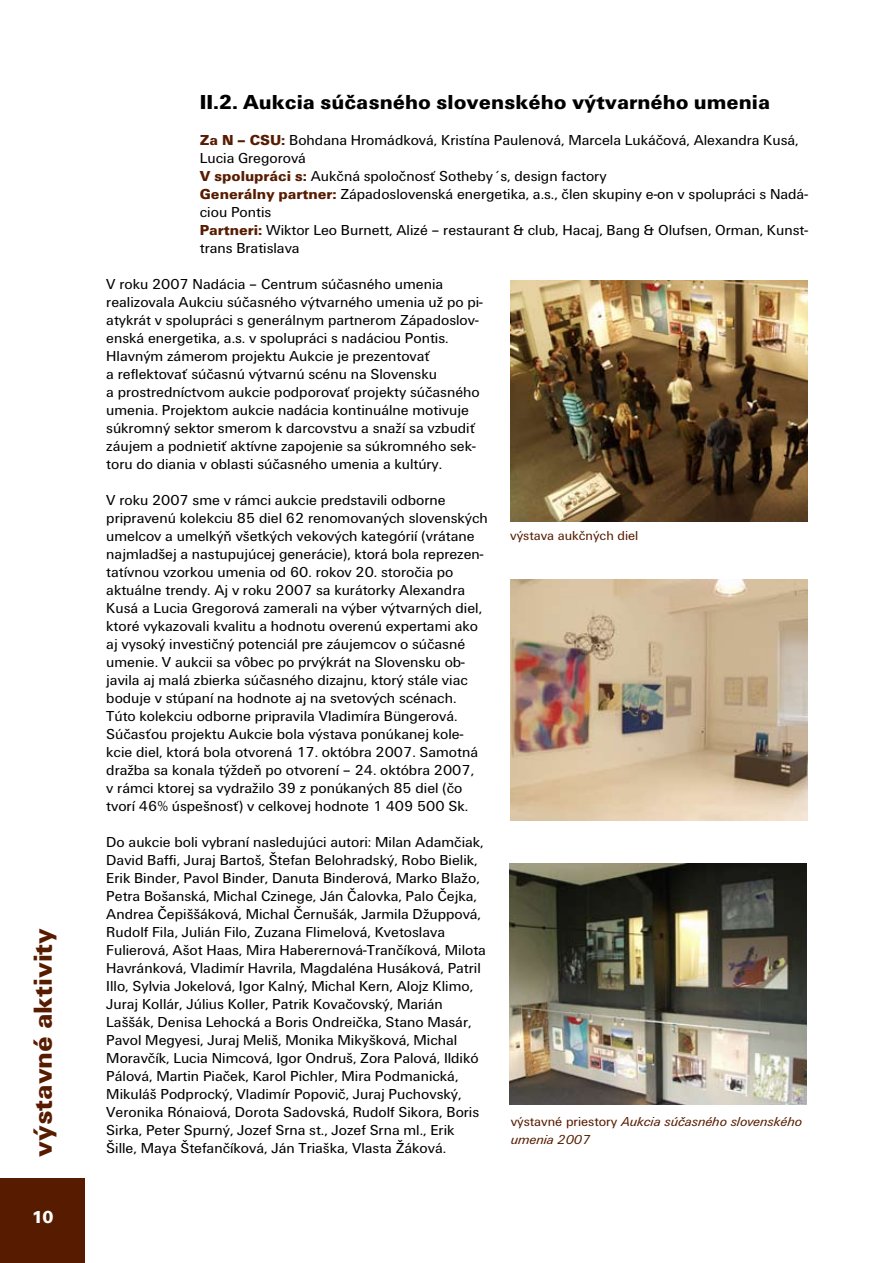
<style>
.page{position:relative;width:893px;height:1263px;background:#fff}
.page>*{position:absolute;margin:0;border:0;box-sizing:border-box;transform-origin:0 0}
.t1{font:27px "Unitus TCE Blac";color:#571c00}
.t2{font:21px "Unitus TCE Blac";color:#000}
.t3{font:18px "Unitus TCE Blac";color:#fff}
.t4{font:15px/18px "Unitus TCE";color:#000}
.t5{font:italic 13.5px/18px "Unitus TCE";color:#571c00}
.t6{font:13.5px "Unitus TCE";color:#571c00}
.s1{font-family:"Unitus TCE Blac";color:#571c00}
.s2{font-style:normal}
</style>
<div class="page">
<div style="left:0;top:1178px;width:85px;height:85px;background:#571c00"></div>
<img style="left:510px;top:281px;width:298px;height:241px">
<img style="left:510px;top:579px;width:298px;height:241px">
<img style="left:509px;top:864px;width:298px;height:241px">
<h1 class="t1" style="left:28px;top:1157px;width:230px;rotate:-90deg">výstavné aktivity</h1>
<p class="t3" style="left:31px;top:1207px;width:24px">10</p>
<h2 class="t2" style="left:200px;top:90px;width:572px">II.2. Aukcia súčasného slovenského výtvarného umenia</h2>
<p class="t4" style="left:200px;top:131px;width:610px"><span class="s1">Za N – CSU:</span> Bohdana Hromádková, Kristína Paulenová, Marcela Lukáčová, Alexandra Kusá, Lucia Gregorová<br><span class="s1">V spolupráci s:</span> Aukčná spoločnosť Sotheby´s, design factory<br><span class="s1">Generálny partner:</span> Západoslovenská energetika, a.s., člen skupiny e-on v spolupráci s Nadá&shy;ciou Pontis<br><span class="s1">Partneri:</span> Wiktor Leo Burnett, Alizé – restaurant &amp; club, Hacaj, Bang &amp; Olufsen, Orman, Kunst&shy;trans Bratislava</p>
<p class="t4" style="left:106px;top:275px;width:378px">V roku 2007 Nadácia – Centrum súčasného umenia realizovala Aukciu súčasného výtvarného umenia už po pi&shy;atykrát v spolupráci s generálnym partnerom Západoslov&shy;enská energetika, a.s. v spolupráci s nadáciou Pontis.<br>Hlavným zámerom projektu Aukcie je prezentovať<br>a reflektovať súčasnú výtvarnú scénu na Slovensku<br>a prostredníctvom aukcie podporovať projekty súčasného umenia. Projektom aukcie nadácia kontinuálne motivuje súkromný sektor smerom k darcovstvu a snaží sa vzbudiť záujem a podnietiť aktívne zapojenie sa súkromného sek&shy;toru do diania v oblasti súčasného umenia a kultúry.</p>
<p class="t4" style="left:106px;top:491px;width:383px">V roku 2007 sme v rámci aukcie predstavili odborne pripravenú kolekciu 85 diel 62 renomovaných slovenských umelcov a umelkýň všetkých vekových kategórií (vrátane najmladšej a nastupujúcej generácie), ktorá bola reprezen&shy;tatívnou vzorkou umenia od 60. rokov 20. storočia po aktuálne trendy. Aj v roku 2007 sa kurátorky Alexandra Kusá a Lucia Gregorová zamerali na výber výtvarných diel, ktoré vykazovali kvalitu a hodnotu overenú expertami ako aj vysoký investičný potenciál pre záujemcov o súčasné umenie. V aukcii sa vôbec po prvýkrát na Slovensku ob&shy;javila aj malá zbierka súčasného dizajnu, ktorý stále viac boduje v stúpaní na hodnote aj na svetových scénach.<br>Túto kolekciu odborne pripravila Vladimíra Büngerová.<br>Súčasťou projektu Aukcie bola výstava ponúkanej kole&shy;kcie diel, ktorá bola otvorená 17. októbra 2007. Samotná dražba sa konala týždeň po otvorení – 24. októbra 2007,<br>v rámci ktorej sa vydražilo 39 z ponúkaných 85 diel (čo tvorí 46% úspešnosť) v celkovej hodnote 1 409 500 Sk.</p>
<p class="t4" style="left:106px;top:833px;width:381px">Do aukcie boli vybraní nasledujúci autori: Milan Adamčiak, David Baffi, Juraj Bartoš, Štefan Belohradský, Robo Bielik, Erik Binder, Pavol Binder, Danuta Binderová, Marko Blažo, Petra Bošanská, Michal Czinege, Ján Čalovka, Palo Čejka, Andrea Čepiššáková, Michal Černušák, Jarmila Džuppová, Rudolf Fila, Julián Filo, Zuzana Flimelová, Kvetoslava Fulierová, Ašot Haas, Mira Haberernová-Trančíková, Milota Havránková, Vladimír Havrila, Magdaléna Husáková, Patril Illo, Sylvia Jokelová, Igor Kalný, Michal Kern, Alojz Klimo, Juraj Kollár, Július Koller, Patrik Kovačovský, Marián Laššák, Denisa Lehocká a Boris Ondreička, Stano Masár, Pavol Megyesi, Juraj Meliš, Monika Mikyšková, Michal Moravčík, Lucia Nimcová, Igor Ondruš, Zora Palová, Ildikó Pálová, Martin Piaček, Karol Pichler, Mira Podmanická, Mikuláš Podprocký, Vladimír Popovič, Juraj Puchovský, Veronika Rónaiová, Dorota Sadovská, Rudolf Sikora, Boris Sirka, Peter Spurný, Jozef Srna st., Jozef Srna ml., Erik</p>
<p class="t6" style="left:510px;top:528px;width:130px">výstava aukčných diel</p>
<p class="t5" style="left:511px;top:1112px;width:293px"><span class="s2">výstavné priestory</span> Aukcia súčasného slovenského umenia 2007</p>
<p class="t4" style="left:106px;top:1139px;width:341px">Šille, Maya Štefančíková, Ján Triaška, Vlasta Žáková.</p>
</div>
